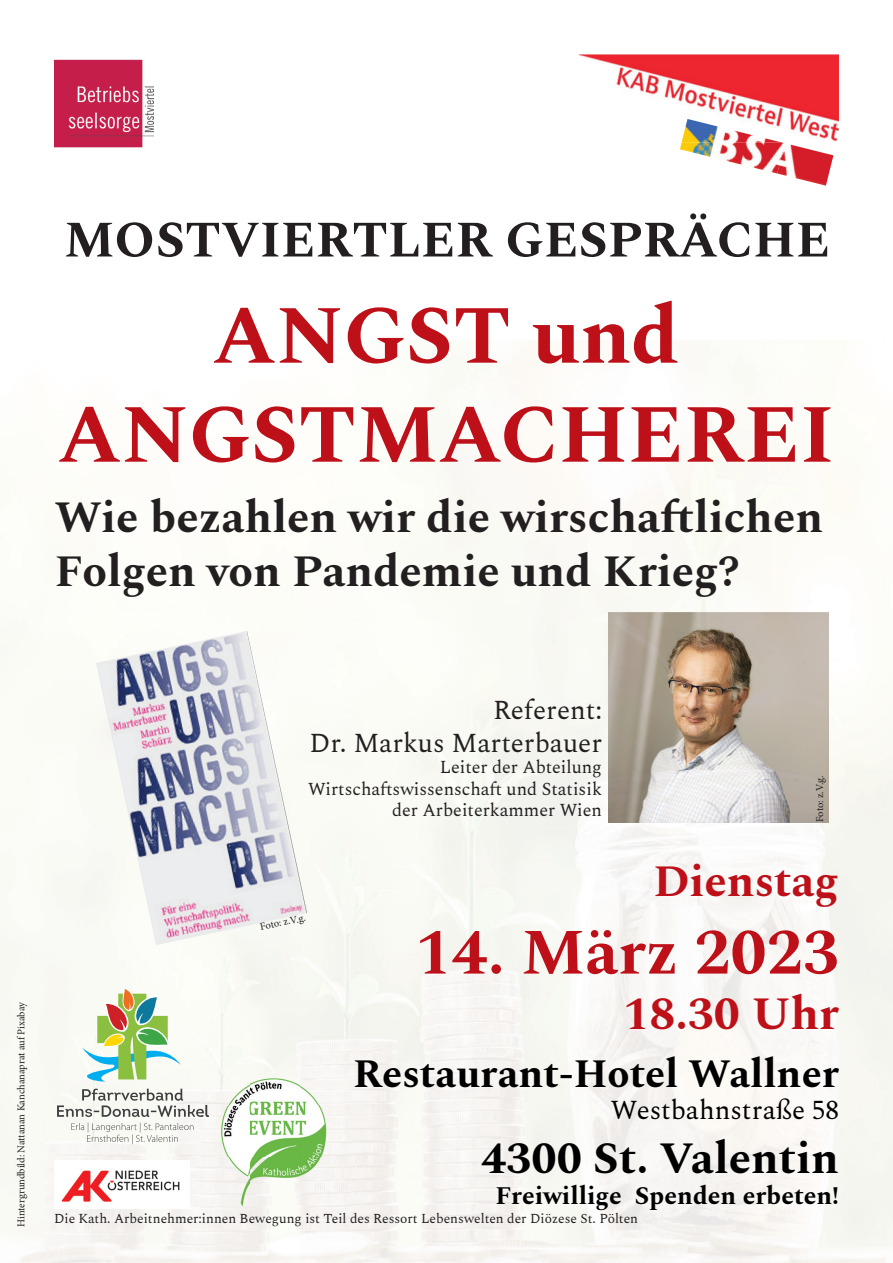
<style>
.page{position:relative;width:893px;height:1263px;background:#fff}
.page>*{position:absolute;margin:0;border:0;box-sizing:border-box;transform-origin:0 0}
.t1{font:700 82.5px/99px "Spectral";color:#bd1018;text-align:center}
.t2{font:700 64.5px "Spectral";color:#bd1018}
.t3{font:700 51px "Spectral";color:#231f20}
.t4{font:700 46.5px "Spectral";color:#bd1018}
.t5{font:700 45px/54px "Spectral";color:#231f20}
.t6{font:700 45px "Spectral";color:#000}
.t7{font:700 45px "Spectral";color:#bd1018}
.t8{font:700 40.5px "Spectral";color:#000}
.t9{font:27px/32.4px "Spectral";color:#231f20;text-align:right}
.t10{font:27px "Spectral";color:#000}
.t11{font:700 25.5px "Spectral";color:#000}
.t12{font:18px/21.6px "Spectral";color:#231f20;text-align:right}
.t13{font:13.5px "Spectral";color:#231f20}
.t14{font:10.5px "Minion Pro";letter-spacing:-.005em;color:#231f20}
</style>
<div class="page">
<img style="left:608px;top:612px;width:220px;height:211px">
<img style="left:578px;top:54px;width:261px;height:88px">
<img style="left:61px;top:1170px;width:119px;height:32px">
<img style="left:680px;top:142px;width:48px;height:19px">
<img style="left:728px;top:142px;width:55px;height:32px">
<img style="left:777px;top:143px;width:56px;height:43px">
<img style="left:682px;top:119px;width:52px;height:23px">
<img style="left:731px;top:131px;width:50px;height:11px">
<img style="left:55px;top:59px;width:98px;height:89px">
<img style="left:96px;top:631px;width:211px;height:314px">
<svg style="left:82px;top:988px;width:99px;height:93px"></svg>
<img style="left:201px;top:1054px;width:150px;height:155px">
<svg style="left:57px;top:1088px;width:152px;height:56px"></svg>
<h3 class="t3" style="left:64px;top:203px;width:768px">MOSTVIERTLER GESPRÄCHE</h3>
<h1 class="t1" style="left:58px;top:280px;width:778px">ANGST und<br>ANGSTMACHEREI</h1>
<h3 class="t5" style="left:55px;top:486px;width:770px">Wie bezahlen wir die wirschaftlichen<br>Folgen von Pandemie und Krieg?</h3>
<p class="t14" style="left:14px;top:1227px;width:227px;rotate:-90deg">Hintergrundbild: Nattanan Kanchanaprat auf Pixabay</p>
<h3 class="t9" style="left:310px;top:692px;width:294px">Referent:<br>Dr. Markus Marterbauer</h3>
<h3 class="t12" style="left:308px;top:755px;width:296px">Leiter der Abteilung<br>Wirtschaftswissenschaft und Statisik der Arbeiterkammer Wien</h3>
<p class="t14" style="left:813px;top:822px;width:48px;rotate:-90deg">Foto: z.V.g.</p>
<p class="t14" style="left:259px;top:920px;width:48px;rotate:-12deg">Foto: z.V.g.</p>
<h3 class="t7" style="left:653px;top:848px;width:187px">Dienstag</h3>
<h2 class="t2" style="left:415px;top:905px;width:425px">14. März 2023</h2>
<h3 class="t4" style="left:623px;top:980px;width:217px">18.30 Uhr</h3>
<h3 class="t8" style="left:353px;top:1044px;width:487px">Restaurant-Hotel Wallner</h3>
<h3 class="t10" style="left:611px;top:1091px;width:230px">Westbahnstraße 58</h3>
<h3 class="t6" style="left:481px;top:1126px;width:359px">4300 St. Valentin</h3>
<h3 class="t11" style="left:495px;top:1177px;width:345px">Freiwillige Spenden erbeten!</h3>
<p class="t13" style="left:54px;top:1209px;width:586px">Die Kath. Arbeitnehmer:innen Bewegung ist Teil des Ressort Lebenswelten der Diözese St. Pölten</p>
</div>
